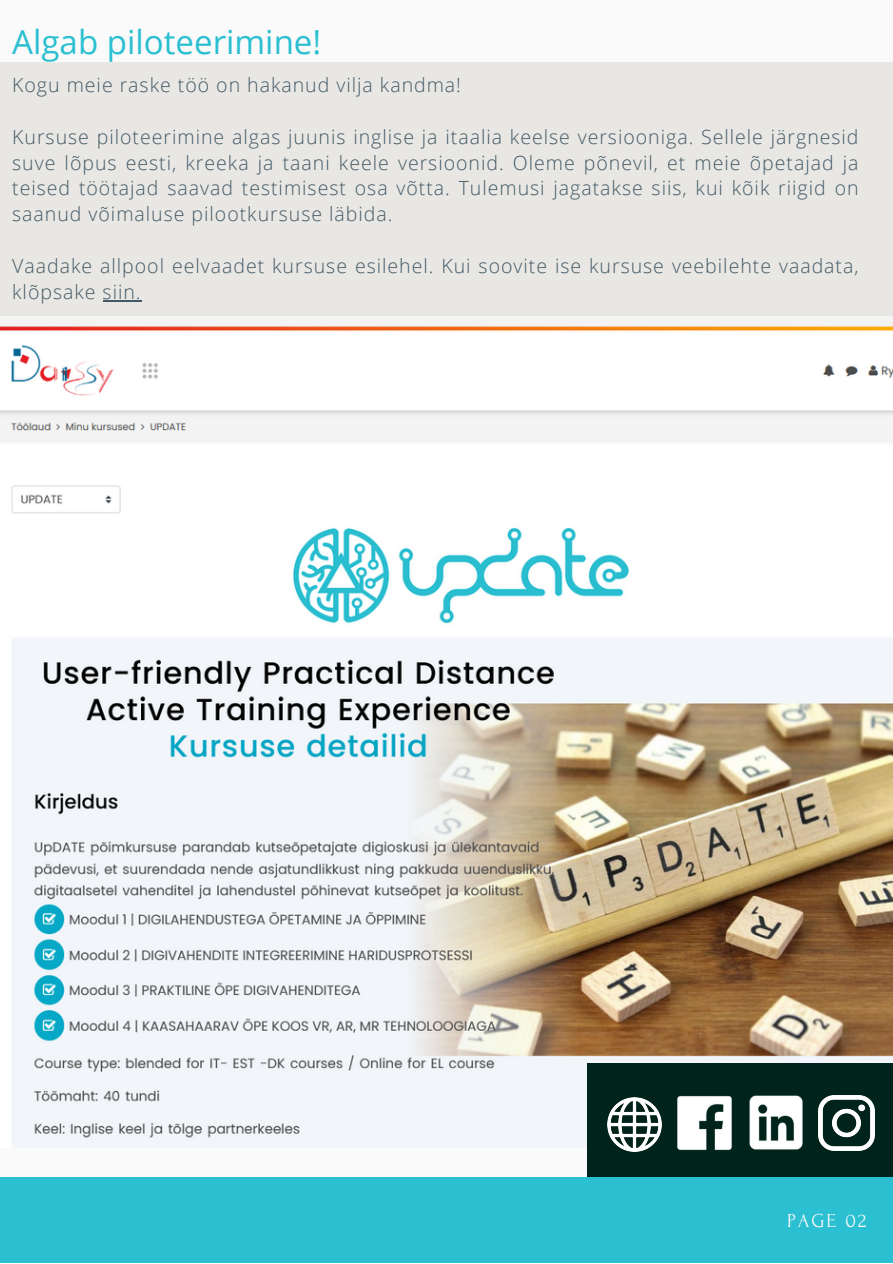
<style>
.page{position:relative;width:893px;height:1264px;background:#fff}
.page>*{position:absolute;margin:0;border:0;box-sizing:border-box;transform-origin:0 0}
.t1{font:33px "Open Sans";color:#2abfd1}
.t2{font:19.8px "Forum";letter-spacing:.1em;color:#fafafa}
.t3{font:300 19.5px/25.8px "Open Sans";letter-spacing:.05em;color:#435967;text-align:justify}
</style>
<div class="page">
<div style="left:0;top:0;width:892px;height:1262px;background:#fafafa"></div>
<div style="left:0;top:62px;width:892px;height:395px;background:#e8e7e3"></div>
<img style="left:0;top:316px;width:892px;height:822px">
<div style="left:0;top:1176px;width:892px;height:86px;background:#2abfd1"></div>
<div style="left:587px;top:1063px;width:305px;height:113px;background:#00241b"></div>
<img style="left:661px;top:1096px;width:71px;height:54px">
<img style="left:749px;top:1095px;width:54px;height:55px">
<img style="left:818px;top:1095px;width:56px;height:56px">
<img style="left:607px;top:1097px;width:54px;height:54px">
<hr style="left:103px;top:300px;width:39px;height:1px;background:#435967">
<p class="t1" style="left:12px;top:19px;width:310px">Algab piloteerimine!</p>
<p class="t3" style="left:12px;top:71px;width:450px">Kogu meie raske töö on hakanud vilja kandma!</p>
<p class="t3" style="left:12px;top:123px;width:847px">Kursuse piloteerimine algas juunis inglise ja itaalia keelse versiooniga. Sellele järgnesid suve lõpus eesti, kreeka ja taani keele versioonid. Oleme põnevil, et meie õpetajad ja teised töötajad saavad testimisest osa võtta. Tulemusi jagatakse siis, kui kõik riigid on saanud võimaluse pilootkursuse läbida.</p>
<p class="t3" style="left:12px;top:252px;width:847px">Vaadake allpool eelvaadet kursuse esilehel. Kui soovite ise kursuse veebilehte vaadata, klõpsake siin.</p>
<p class="t2" style="left:787px;top:1209px;width:81px">PAGE 02</p>
</div>
